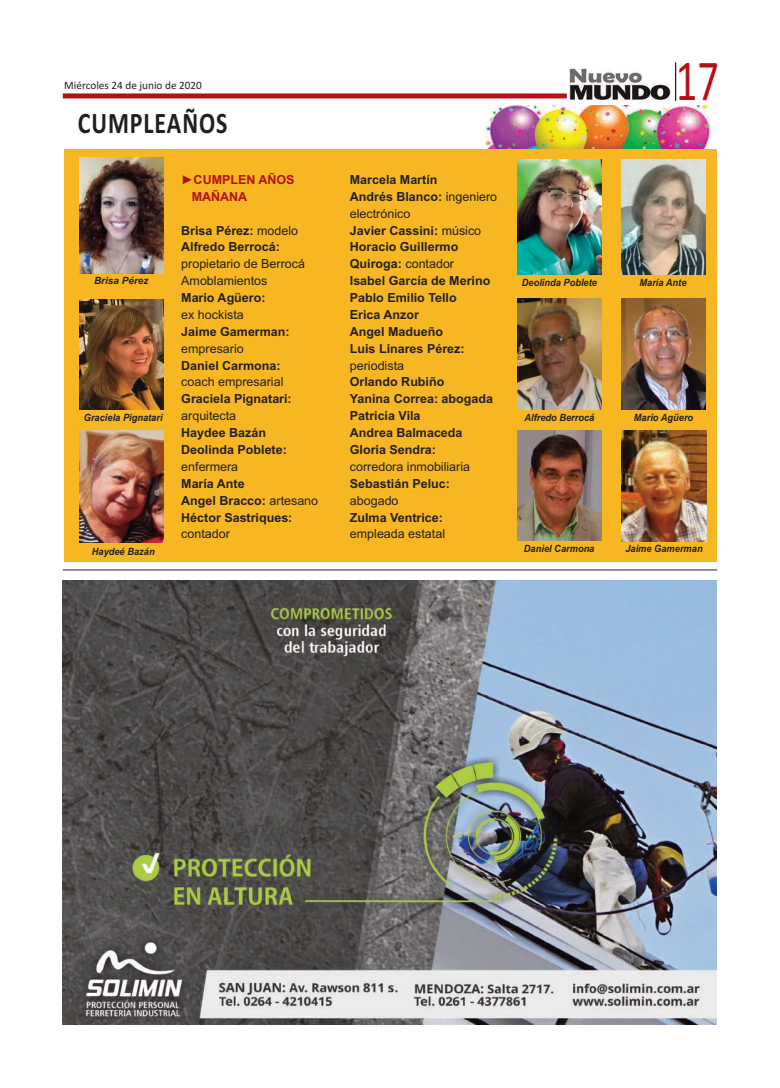
<style>
.page{position:relative;width:780px;height:1088px;background:#fff}
.page>*{position:absolute;margin:0;border:0;box-sizing:border-box;transform-origin:0 0}
.t1{font:58.25px "Calibri";color:#b70f17;scale:.73 1}
.t2{font:700 30px "Calibri";letter-spacing:.04em;color:#231f20;scale:.8 1}
.t3{font:700 12.5px/16.9px "Arial";color:#231f20}
.t4{font:12.5px/16.9px "Arial";color:#231f20}
.t5{font:700 12.5px/16.9px "Arial";color:#b70f17}
.t6{font:11.25px "Calibri";color:#231f20}
.t7{font:italic 700 10px "Arial";color:#231f20;scale:.93 1}
.t8{font:italic 700 10px "Arial";color:#231f20}
.s1{font-weight:400}
</style>
<div class="page">
<img style="left:484px;top:105px;width:227px;height:44px">
<div style="left:65px;top:149px;width:652px;height:413px;background:#f6b723"></div>
<img style="left:79px;top:158px;width:84px;height:115px">
<img style="left:79px;top:299px;width:84px;height:111px">
<img style="left:79px;top:431px;width:84px;height:111px">
<img style="left:517px;top:159px;width:84px;height:115px">
<img style="left:517px;top:299px;width:84px;height:111px">
<img style="left:517px;top:431px;width:84px;height:109px">
<img style="left:621px;top:431px;width:85px;height:110px">
<img style="left:621px;top:160px;width:84px;height:114px">
<img style="left:621px;top:299px;width:84px;height:111px">
<div style="left:63px;top:93px;width:503px;height:5px;background:#b70f17"></div>
<hr style="left:675px;top:62px;width:1px;height:39px;background:#231f20">
<img style="left:569px;top:68px;width:102px;height:32px">
<hr style="left:63px;top:569px;width:654px;height:1px;background:#231f20">
<img style="left:62px;top:581px;width:654px;height:443px">
<p class="t6" style="left:64px;top:78px;width:139px">Miércoles 24 de junio de 2020</p>
<h2 class="t2" style="left:78px;top:106px;width:189px">CUMPLEAÑOS</h2>
<p class="t8" style="left:94px;top:274px;width:56px">Brisa Pérez</p>
<p class="t7" style="left:84px;top:412px;width:86px">Graciela Pignatari</p>
<p class="t7" style="left:92px;top:545px;width:69px">Haydeé Bazán</p>
<p class="t5" style="left:192px;top:171px;width:104px;text-indent:-10px">►CUMPLEN AÑOS<br>MAÑANA</p>
<p class="t3" style="left:181px;top:222px;width:118px">Brisa Pérez: <span class="s1">modelo<br></span>Alfredo Berrocá:</p>
<p class="t4" style="left:181px;top:256px;width:125px">propietario de Berrocá<br>Amoblamientos</p>
<p class="t3" style="left:181px;top:289px;width:86px">Mario Agüero:</p>
<p class="t4" style="left:181px;top:306px;width:64px">ex hockista</p>
<p class="t3" style="left:181px;top:323px;width:110px">Jaime Gamerman:</p>
<p class="t4" style="left:181px;top:340px;width:64px">empresario</p>
<p class="t3" style="left:181px;top:357px;width:101px">Daniel Carmona:</p>
<p class="t4" style="left:181px;top:374px;width:104px">coach empresarial</p>
<p class="t3" style="left:181px;top:391px;width:112px">Graciela Pignatari:</p>
<p class="t4" style="left:181px;top:407px;width:56px">arquitecta</p>
<p class="t3" style="left:181px;top:424px;width:107px">Haydee Bazán<br>Deolinda Poblete:</p>
<p class="t4" style="left:181px;top:458px;width:58px">enfermera</p>
<p class="t3" style="left:181px;top:475px;width:138px">María Ante<br>Angel Bracco: <span class="s1">artesano<br></span>Héctor Sastriques:</p>
<p class="t4" style="left:181px;top:526px;width:50px">contador</p>
<h1 class="t1" style="left:676px;top:46px;width:61px">17</h1>
<p class="t3" style="left:350px;top:171px;width:149px">Marcela Martín<br>Andrés Blanco: <span class="s1">ingeniero electrónico<br></span>Javier Cassini: <span class="s1">músico<br></span>Horacio Guillermo<br>Quiroga: <span class="s1">contador<br></span>Isabel García de Merino<br>Pablo Emilio Tello<br>Erica Anzor<br>Angel Madueño<br>Luis Linares Pérez:</p>
<p class="t4" style="left:350px;top:357px;width:56px">periodista</p>
<p class="t3" style="left:350px;top:374px;width:145px">Orlando Rubiño<br>Yanina Correa: abogada<br>Patricia Vila<br>Andrea Balmaceda<br>Gloria Sendra:</p>
<p class="t4" style="left:350px;top:458px;width:122px">corredora inmobiliaria</p>
<p class="t3" style="left:350px;top:475px;width:102px">Sebastián Peluc:</p>
<p class="t4" style="left:350px;top:492px;width:50px">abogado</p>
<p class="t3" style="left:350px;top:509px;width:95px">Zulma Ventrice:</p>
<p class="t4" style="left:350px;top:526px;width:97px">empleada estatal</p>
<p class="t7" style="left:522px;top:276px;width:82px">Deolinda Poblete</p>
<p class="t7" style="left:639px;top:277px;width:52px">María Ante</p>
<p class="t7" style="left:524px;top:411px;width:77px">Alfredo Berrocá</p>
<p class="t7" style="left:634px;top:411px;width:65px">Mario Agüero</p>
<p class="t7" style="left:524px;top:543px;width:77px">Daniel Carmona</p>
<p class="t7" style="left:625px;top:543px;width:85px">Jaime Gamerman</p>
</div>
